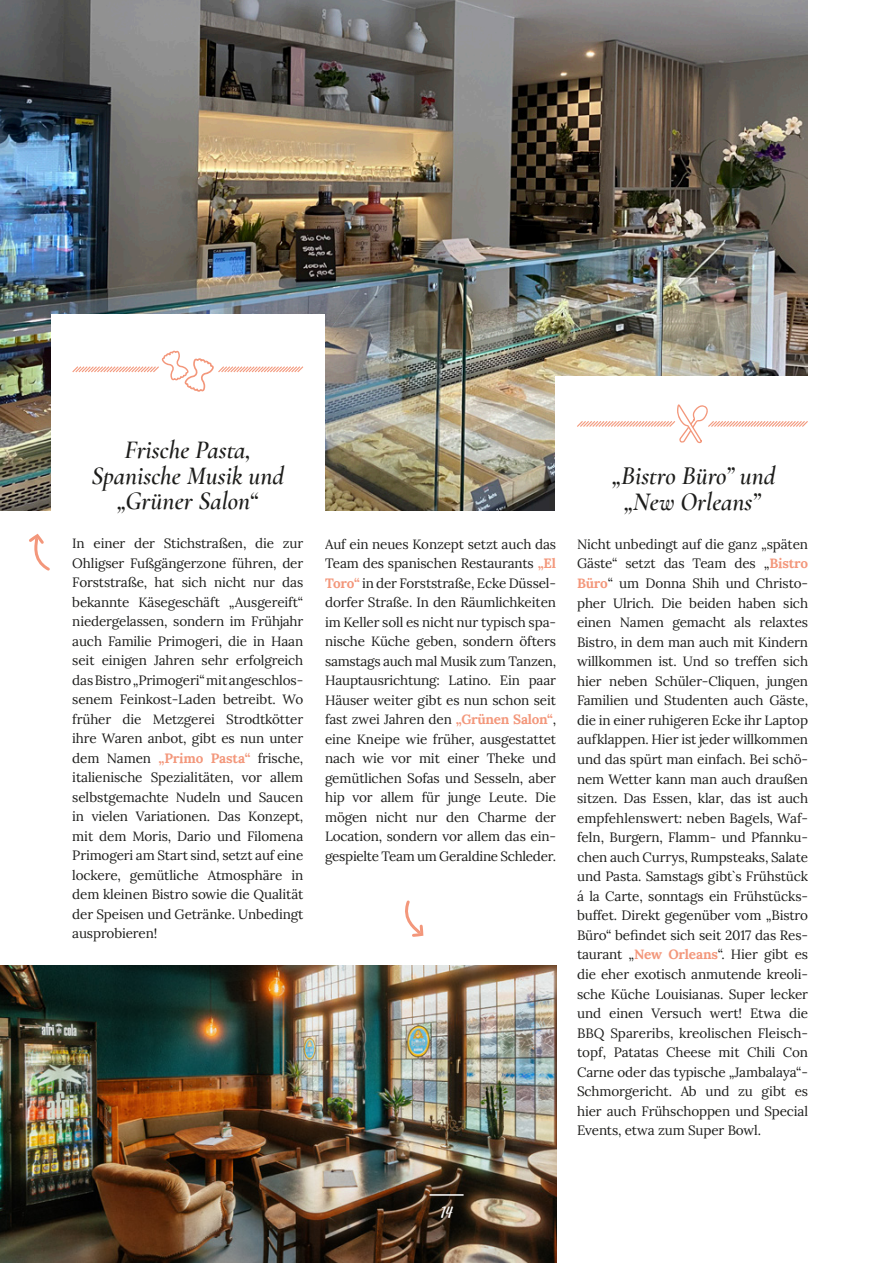
<style>
.page{position:relative;width:893px;height:1263px;background:#fff}
.page>*{position:absolute;margin:0;border:0;box-sizing:border-box;transform-origin:0 0}
.t1{font:italic 600 25.5px/25.5px "Cormorant";color:#1d1d1b;text-align:center}
.t2{font:18px "Playlist Script";color:#fff}
.t3{font:13.5px/19.5px "Lora";letter-spacing:-.01em;color:#1d1d1b;text-align:justify}
.s1{font-weight:700;color:#f3977b}
</style>
<div class="page">
<img style="left:0;top:0;width:807px;height:510px">
<div style="left:556px;top:376px;width:269px;height:153px;background:#fff"></div>
<img style="left:0;top:965px;width:556px;height:298px">
<div style="left:51px;top:315px;width:274px;height:649px;background:#fff"></div>
<hr style="left:429px;top:1194px;width:35px;height:2px;background:#fff">
<svg style="left:405px;top:900px;width:19px;height:37px"></svg>
<svg style="left:29px;top:533px;width:21px;height:38px"></svg>
<svg style="left:72px;top:350px;width:232px;height:42px"></svg>
<svg style="left:577px;top:404px;width:231px;height:39px"></svg>
<h1 class="t1" style="left:92px;top:437px;width:194px">Frische Pasta,<br>Spanische Musik und „Grüner Salon“</h1>
<p class="t3" style="left:72px;top:533px;width:233px">In einer der Stichstraßen, die zur Ohligser Fußgängerzone führen, der Forststraße, hat sich nicht nur das bekannte Käsegeschäft „Ausgereift“ niedergelassen, sondern im Frühjahr auch Familie Primogeri, die in Haan seit einigen Jahren sehr erfolgreich das Bistro „Primogeri“ mit angeschlos&shy;senem Feinkost-Laden betreibt. Wo früher die Metzgerei Strodtkötter ihre Waren anbot, gibt es nun unter dem Namen <span class="s1">„Primo Pasta“</span> frische, italienische Spezialitäten, vor allem selbstgemachte Nudeln und Saucen in vielen Variationen. Das Konzept, mit dem Moris, Dario und Filomena Primogeri am Start sind, setzt auf eine lockere, gemütliche Atmosphäre in dem kleinen Bistro sowie die Qualität der Speisen und Getränke. Unbedingt ausprobieren!</p>
<p class="t3" style="left:325px;top:533px;width:233px">Auf ein neues Konzept setzt auch das Team des spanischen Restaurants <span class="s1">„El Toro“</span> in der Forststraße, Ecke Düssel&shy;dorfer Straße. In den Räumlichkeiten im Keller soll es nicht nur typisch spa&shy;nische Küche geben, sondern öfters samstags auch mal Musik zum Tanzen, Hauptausrichtung: Latino. Ein paar Häuser weiter gibt es nun schon seit fast zwei Jahren den <span class="s1">„Grünen Salon“</span>, eine Kneipe wie früher, ausgestattet nach wie vor mit einer Theke und gemütlichen Sofas und Sesseln, aber hip vor allem für junge Leute. Die mögen nicht nur den Charme der Location, sondern vor allem das ein&shy;gespielte Team um Geraldine Schleder.</p>
<h1 class="t1" style="left:613px;top:463px;width:163px">„Bistro Büro” und „New Orleans”</h1>
<p class="t3" style="left:577px;top:533px;width:233px">Nicht unbedingt auf die ganz „späten Gäste“ setzt das Team des „<span class="s1">Bistro Büro</span>“ um Donna Shih und Christo&shy;pher Ulrich. Die beiden haben sich einen Namen gemacht als relaxtes Bistro, in dem man auch mit Kindern willkommen ist. Und so treffen sich hier neben Schüler-Cliquen, jungen Familien und Studenten auch Gäste, die in einer ruhigeren Ecke ihr Laptop aufklappen. Hier ist jeder willkommen und das spürt man einfach. Bei schö&shy;nem Wetter kann man auch draußen sitzen. Das Essen, klar, das ist auch empfehlenswert: neben Bagels, Waf&shy;feln, Burgern, Flamm- und Pfannku&shy;chen auch Currys, Rumpsteaks, Salate und Pasta. Samstags gibt`s Frühstück á la Carte, sonntags ein Frühstücks&shy;buffet. Direkt gegenüber vom „Bistro Büro“ befindet sich seit 2017 das Res&shy;taurant „<span class="s1">New Orleans</span>“. Hier gibt es die eher exotisch anmutende kreoli&shy;sche Küche Louisianas. Super lecker und einen Versuch wert! Etwa die BBQ Spareribs, kreolischen Fleisch&shy;topf, Patatas Cheese mit Chili Con Carne oder das typische „Jambalaya“- Schmorgericht. Ab und zu gibt es hier auch Frühschoppen und Special Events, etwa zum Super Bowl.</p>
<h2 class="t2" style="left:441px;top:1197px;width:13px">14</h2>
</div>
